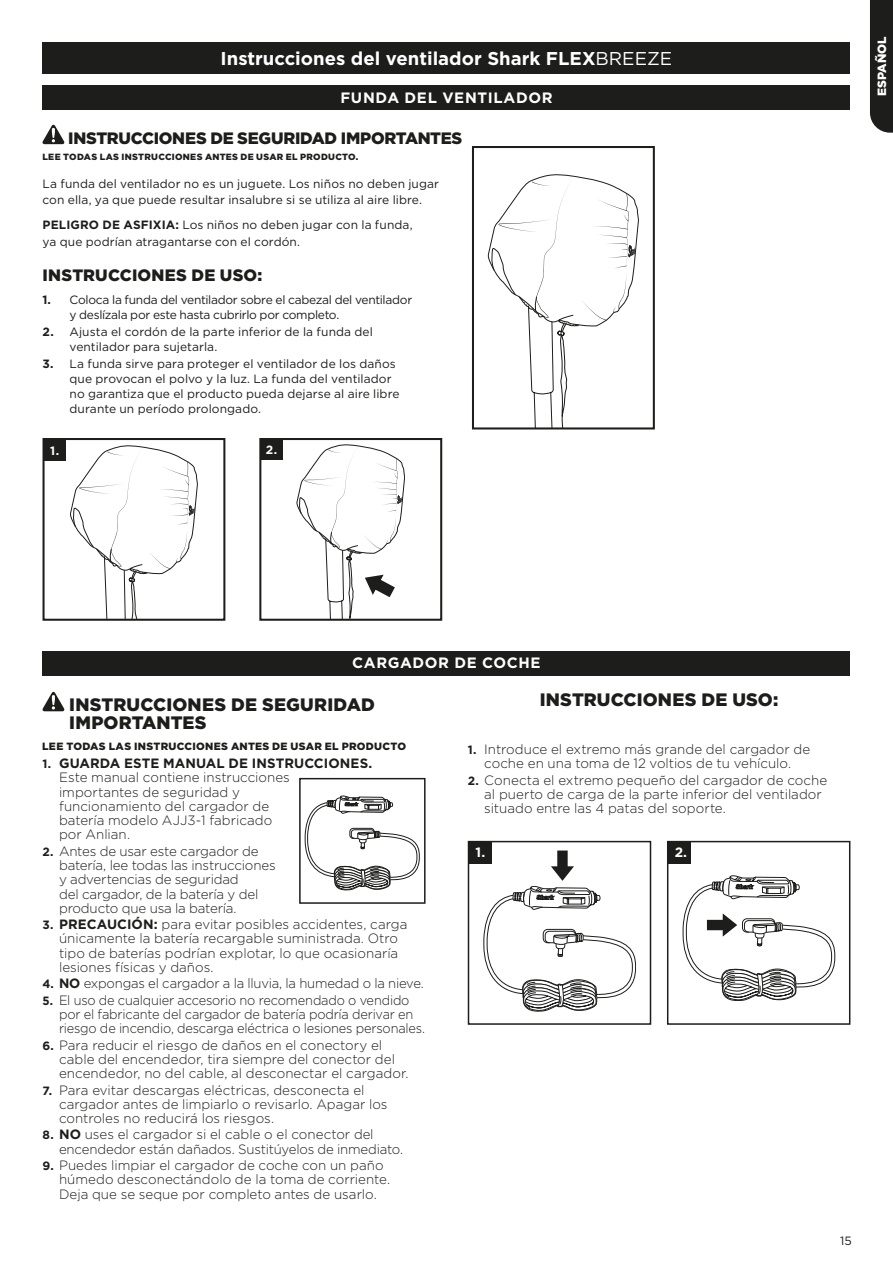
<style>
.page{position:relative;width:893px;height:1263px;background:#fff}
.page>*{position:absolute;margin:0;border:0;box-sizing:border-box;transform-origin:0 0}
.t1{font:700 18.45px "Gotham";color:#fff}
.t2{font:900 18px/18px "Gotham";letter-spacing:.01em;color:#1d1d1b}
.t3{font:900 16.5px "Gotham";letter-spacing:-.01em;color:#1d1d1b}
.t4{font:900 16.5px "Gotham";letter-spacing:.01em;color:#1d1d1b}
.t5{font:700 15px "Gotham";letter-spacing:.04em;color:#fff}
.t6{font:300 13.5px/14.2px "Gotham";letter-spacing:-.005em;color:#1d1d1b}
.t7{font:300 13.5px/14.2px "Gotham";letter-spacing:-.005em;color:#1d1d1b;scale:.95 1}
.t8{font:700 13.5px "Gotham";color:#fff}
.t9{font:12px/15px "Gotham";letter-spacing:.005em;color:#1d1d1b}
.t10{font:12px/15px "Gotham";letter-spacing:-.025em;color:#1d1d1b}
.t11{font:900 12px "Gotham";color:#fff}
.t12{font:700 12px "Gotham";color:#fff}
.t13{font:900 10.5px "Gotham";letter-spacing:.03em;color:#1d1d1b}
.t14{font:900 9px "Gotham";letter-spacing:.03em;color:#1d1d1b}
.s1{font-weight:400}
.s2{font-weight:700}
.s3{font-weight:700;font-size:12px}
</style>
<div class="page">
<div style="left:870px;top:0;width:23px;height:133px;background:#1d1d1b"></div>
<div style="left:468px;top:841px;width:183px;height:184px;border:2px solid #1d1d1b"></div>
<div style="left:469px;top:842px;width:22px;height:21px;background:#1d1d1b"></div>
<svg style="left:483px;top:850px;width:153px;height:161px"></svg>
<div style="left:667px;top:841px;width:183px;height:184px;border:2px solid #1d1d1b"></div>
<div style="left:668px;top:842px;width:23px;height:21px;background:#1d1d1b"></div>
<svg style="left:683px;top:875px;width:152px;height:126px"></svg>
<div style="left:299px;top:778px;width:127px;height:126px;border:2px solid #1d1d1b"></div>
<svg style="left:305px;top:796px;width:115px;height:94px"></svg>
<div style="left:43px;top:43px;width:807px;height:31px;background:#1d1d1b"></div>
<div style="left:43px;top:85px;width:807px;height:25px;background:#1d1d1b"></div>
<div style="left:43px;top:651px;width:807px;height:24px;background:#1d1d1b"></div>
<svg style="left:42px;top:691px;width:23px;height:20px"></svg>
<svg style="left:488px;top:174px;width:151px;height:252px"></svg>
<div style="left:472px;top:146px;width:183px;height:283px;border:2px solid #1d1d1b"></div>
<svg style="left:70px;top:445px;width:128px;height:173px"></svg>
<div style="left:43px;top:438px;width:182px;height:183px;border:2px solid #1d1d1b"></div>
<div style="left:44px;top:440px;width:21px;height:21px;background:#1d1d1b"></div>
<div style="left:259px;top:438px;width:183px;height:183px;border:2px solid #1d1d1b"></div>
<div style="left:261px;top:439px;width:21px;height:21px;background:#1d1d1b"></div>
<svg style="left:297px;top:444px;width:108px;height:176px"></svg>
<svg style="left:42px;top:124px;width:23px;height:20px"></svg>
<h1 class="t1" style="left:221px;top:46px;width:453px">Instrucciones del ventilador Shark FLEX<span class="s1">BREEZE</span></h1>
<p class="t5" style="left:340px;top:87px;width:214px">FUNDA DEL VENTILADOR</p>
<p class="t3" style="left:68px;top:127px;width:396px">INSTRUCCIONES DE SEGURIDAD IMPORTANTES</p>
<p class="t14" style="left:43px;top:151px;width:317px">LEE TODAS LAS INSTRUCCIONES ANTES DE USAR EL PRODUCTO.</p>
<p class="t9" style="left:43px;top:175px;width:398px;line-height:16.5px">La funda del ventilador no es un juguete. Los niños no deben jugar con ella, ya que puede resultar insalubre si se utiliza al aire libre.</p>
<p class="t9" style="left:43px;top:216px;width:372px;line-height:16.5px"><span class="s2">PELIGRO DE ASFIXIA:</span> Los niños no deben jugar con la funda, ya que podrían atragantarse con el cordón.</p>
<p class="t4" style="left:43px;top:263px;width:221px">INSTRUCCIONES DE USO:</p>
<p class="t10" style="left:70px;top:292px;width:344px;text-indent:-27px"><span class="s2">1.</span> Coloca la funda del ventilador sobre el cabezal del ventilador y deslízala por este hasta cubrirlo por completo.</p>
<p class="t9" style="left:70px;top:324px;width:305px;text-indent:-27px"><span class="s2">2.</span> Ajusta el cordón de la parte inferior de la funda del ventilador para sujetarla.</p>
<p class="t9" style="left:70px;top:356px;width:331px;text-indent:-27px"><span class="s2">3.</span> La funda sirve para proteger el ventilador de los daños que provocan el polvo y la luz. La funda del ventilador no garantiza que el producto pueda dejarse al aire libre durante un período prolongado.</p>
<p class="t12" style="left:50px;top:443px;width:10px">1.</p>
<p class="t12" style="left:266px;top:442px;width:13px">2.</p>
<p class="t11" style="left:874px;top:96px;width:61px;rotate:-90deg">ESPAÑOL</p>
<p class="t5" style="left:352px;top:653px;width:190px">CARGADOR DE COCHE</p>
<h2 class="t2" style="left:69px;top:696px;width:307px">INSTRUCCIONES DE SEGURIDAD<br>IMPORTANTES</h2>
<p class="t6" style="left:59px;top:756px;width:315px;text-indent:-16px"><span class="s3">1.</span> <span class="s2">GUARDA ESTE MANUAL DE INSTRUCCIONES.<br></span>Este manual contiene instrucciones importantes de seguridad y<br>funcionamiento del cargador de<br>batería modelo AJJ3-1 fabricado<br>por Anlian.</p>
<p class="t6" style="left:59px;top:843px;width:218px;text-indent:-16px"><span class="s3">2.</span> Antes de usar este cargador de batería, lee todas las instrucciones y advertencias de seguridad<br>del cargador, de la batería y del producto que usa la batería.</p>
<p class="t6" style="left:59px;top:917px;width:350px;text-indent:-16px"><span class="s3">3.</span> <span class="s2">PRECAUCIÓN:</span> para evitar posibles accidentes, carga únicamente la batería recargable suministrada. Otro tipo de baterías podrían explotar, lo que ocasionaría lesiones físicas y daños.</p>
<p class="t6" style="left:43px;top:976px;width:383px"><span class="s3">4.</span> <span class="s2">NO</span> expongas el cargador a la lluvia, la humedad o la nieve.</p>
<p class="t7" style="left:59px;top:992px;width:387px;text-indent:-17px"><span class="s3">5.</span> El uso de cualquier accesorio no recomendado o vendido por el fabricante del cargador de batería podría derivar en riesgo de incendio, descarga eléctrica o lesiones personales.</p>
<p class="t6" style="left:59px;top:1037px;width:351px;text-indent:-17px"><span class="s3">6.</span> Para reducir el riesgo de daños en el conectory el cable del encendedor, tira siempre del conector del encendedor, no del cable, al desconectar el cargador.</p>
<p class="t6" style="left:59px;top:1082px;width:330px;text-indent:-17px"><span class="s3">7.</span> Para evitar descargas eléctricas, desconecta el cargador antes de limpiarlo o revisarlo. Apagar los controles no reducirá los riesgos.</p>
<p class="t6" style="left:59px;top:1127px;width:346px;text-indent:-17px"><span class="s3">8.</span> <span class="s2">NO</span> uses el cargador si el cable o el conector del encendedor están dañados. Sustitúyelos de inmediato.</p>
<p class="t6" style="left:59px;top:1158px;width:333px;text-indent:-16px"><span class="s3">9.</span> Puedes limpiar el cargador de coche con un paño húmedo desconectándolo de la toma de corriente.<br>Deja que se seque por completo antes de usarlo.</p>
<h2 class="t2" style="left:540px;top:691px;width:240px">INSTRUCCIONES DE USO:</h2>
<p class="t6" style="left:468px;top:742px;width:344px;text-align:center"><span class="s3">1.</span> Introduce el extremo más grande del cargador de coche en una toma de 12 voltios de tu vehículo.</p>
<p class="t6" style="left:484px;top:772px;width:344px;text-indent:-16px"><span class="s3">2.</span> Conecta el extremo pequeño del cargador de coche al puerto de carga de la parte inferior del ventilador situado entre las 4 patas del soporte.</p>
<p class="t13" style="left:42px;top:739px;width:365px">LEE TODAS LAS INSTRUCCIONES ANTES DE USAR EL PRODUCTO</p>
<p class="t8" style="left:476px;top:843px;width:11px">1.</p>
<p class="t8" style="left:675px;top:843px;width:14px">2.</p>
<p class="t9" style="left:840px;top:1233px;width:13px">15</p>
</div>
